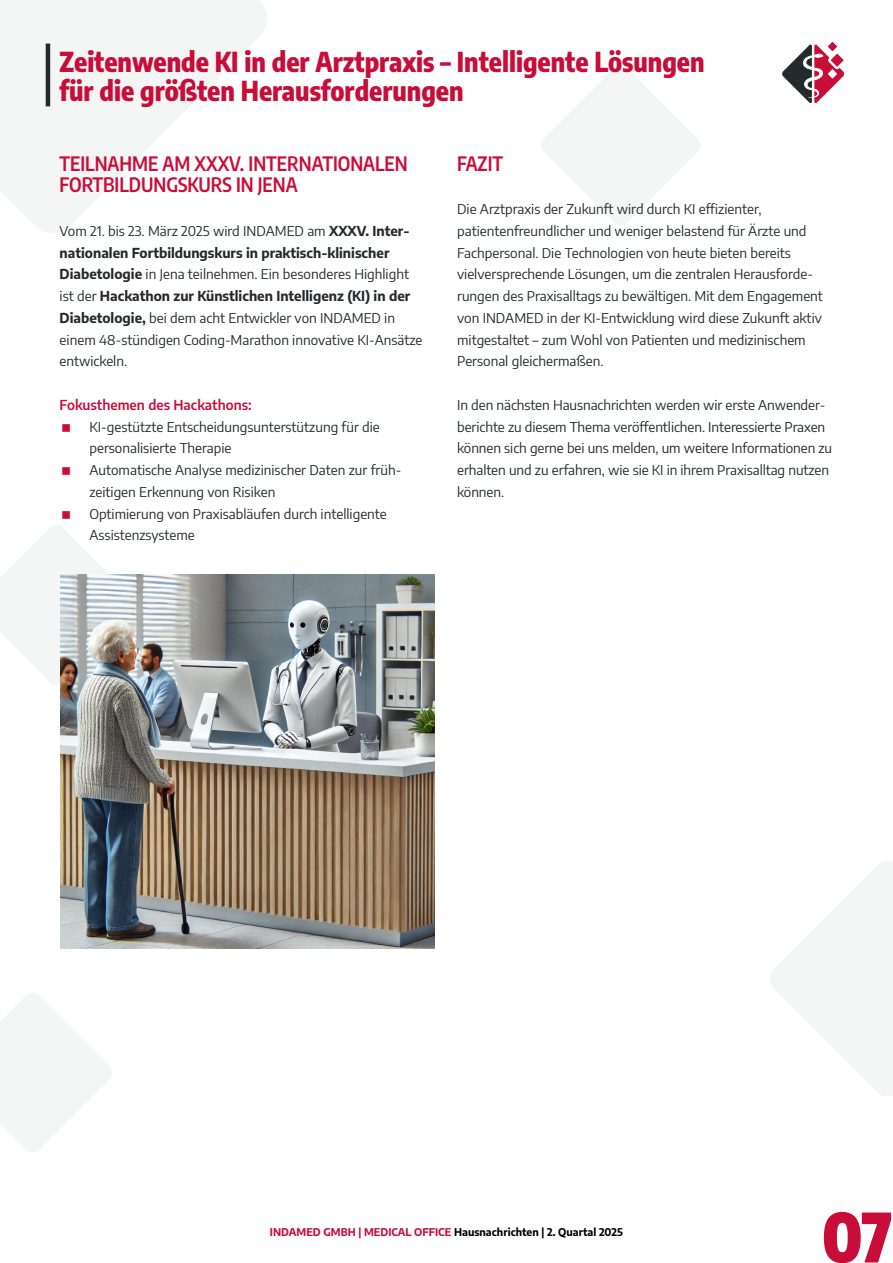
<style>
.page{position:relative;width:893px;height:1263px;background:#fff}
.page>*{position:absolute;margin:0;border:0;box-sizing:border-box;transform-origin:0 0}
.t1{font:900 67.5px "Encode Sans Condensed";color:#c80d38}
.t2{font:800 27px/28.5px "Encode Sans Condensed";color:#c80d38}
.t3{font:600 19.5px/21px "Encode Sans Condensed";color:#c80d38}
.t4{font:13.5px/21.8px "Encode Sans";color:#242a2c}
.t5{font:600 13.5px "Encode Sans";color:#c80d38}
.t6{font:700 10.5px "Encode Sans";color:#000}
.s1{font-weight:700}
.s2{color:#c80d38}
</style>
<div class="page">
<svg style="left:0;top:0;width:267px;height:233px;fill:#f4f5f5"></svg>
<svg style="left:770px;top:862px;width:123px;height:234px"></svg>
<svg style="left:0;top:526px;width:108px;height:160px"></svg>
<svg style="left:0;top:993px;width:112px;height:159px"></svg>
<svg style="left:542px;top:66px;width:158px;height:159px"></svg>
<svg style="left:782px;top:44px;width:62px;height:59px"></svg>
<svg style="left:828px;top:42px;width:9px;height:9px"></svg>
<hr style="left:46px;top:44px;width:4px;height:62px;background:#242a2c">
<img style="left:61px;top:574px;width:374px;height:374px">
<h2 class="t2" style="left:60px;top:46px;width:646px">Zeitenwende KI in der Arztpraxis – Intelligente Lösungen für die größten Herausforderungen</h2>
<h3 class="t3" style="left:60px;top:152px;width:349px">TEILNAHME AM XXXV. INTERNATIONALEN<br>FORTBILDUNGSKURS IN JENA</h3>
<p class="t4" style="left:60px;top:219px;width:364px">Vom 21. bis 23. März 2025 wird INDAMED am <span class="s1">XXXV. Inter&shy;nationalen Fortbildungskurs in praktisch-klinischer Diabetologie</span> in Jena teilnehmen. Ein besonderes Highlight ist der <span class="s1">Hackathon zur Künstlichen Intelligenz (KI) in der Diabetologie,</span> bei dem acht Entwickler von INDAMED in einem 48-stündigen Coding-Marathon innovative KI-Ansätze entwickeln.</p>
<p class="t5" style="left:60px;top:395px;width:194px">Fokusthemen des Hackathons:</p>
<p class="t4" style="left:89px;top:415px;width:311px">KI-gestützte Entscheidungsunterstützung für die personalisierte Therapie<br>Automatische Analyse medizinischer Daten zur früh&shy;zeitigen Erkennung von Risiken<br>Optimierung von Praxisabläufen durch intelligente Assistenzsysteme</p>
<h3 class="t3" style="left:457px;top:152px;width:48px">FAZIT</h3>
<p class="t4" style="left:457px;top:198px;width:367px">Die Arztpraxis der Zukunft wird durch KI effizienter, patientenfreundlicher und weniger belastend für Ärzte und Fachpersonal. Die Technologien von heute bieten bereits vielversprechende Lösungen, um die zentralen Herausforde&shy;rungen des Praxisalltags zu bewältigen. Mit dem Engagement von INDAMED in der KI-Entwicklung wird diese Zukunft aktiv mitgestaltet – zum Wohl von Patienten und medizinischem Personal gleichermaßen.</p>
<p class="t4" style="left:457px;top:393px;width:377px">In den nächsten Hausnachrichten werden wir erste Anwender&shy;berichte zu diesem Thema veröffentlichen. Interessierte Praxen können sich gerne bei uns melden, um weitere Informationen zu erhalten und zu erfahren, wie sie KI in ihrem Praxisalltag nutzen können.</p>
<p class="t6" style="left:270px;top:1225px;width:355px"><span class="s2">INDAMED GMBH | MEDICAL OFFICE</span> Hausnachrichten | 2. Quartal 2025</p>
<h1 class="t1" style="left:822px;top:1184px;width:73px">07</h1>
</div>
